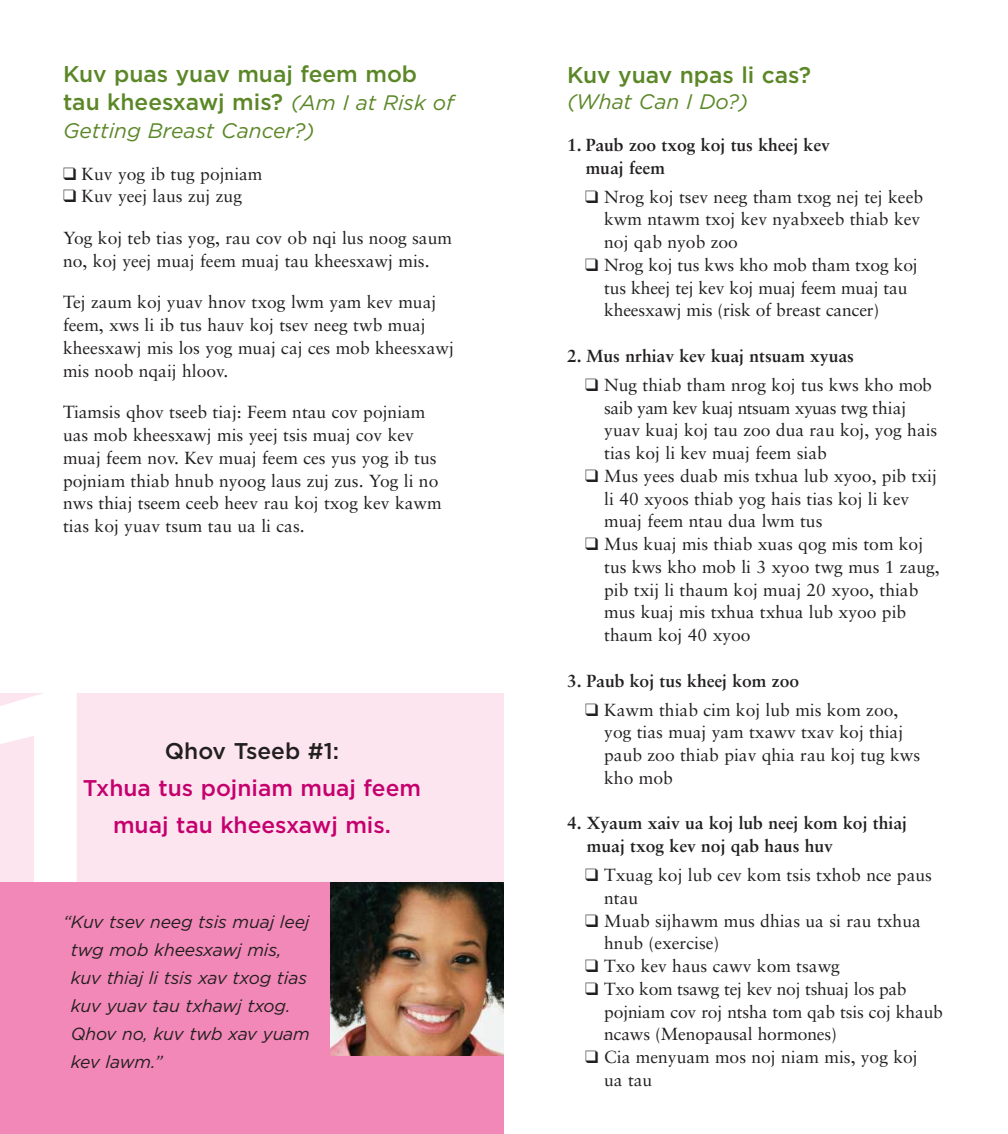
<style>
.page{position:relative;width:1008px;height:1134px;background:#fff}
.page>*{position:absolute;margin:0;border:0;box-sizing:border-box;transform-origin:0 0}
.t1{font:700 280px "Gotham";color:#fff}
.t2{font:500 22.75px/28px "Gotham";color:#5b8727}
.t3{font:500 22.75px/36.8px "Gotham";color:#c5006e;text-align:center}
.t4{font:500 22.75px "Gotham";color:#221f1f}
.t5{font:italic 21px "Gotham";color:#5b8727}
.t6{font:17.5px/22.8px "Sabon";color:#221f1f}
.t7{font:700 17.5px/22.8px "Sabon";color:#221f1f}
.t8{font:italic 17.5px/28px "Gotham";letter-spacing:-.005em;color:#221f1f}
.s1{font-weight:400;font-style:italic;font-size:21px}
</style>
<div class="page">
<div style="left:0;top:693px;width:504px;height:189px;background:#fce5ef"></div>
<div style="left:0;top:882px;width:504px;height:252px;background:#f288b7"></div>
<img style="left:331px;top:882px;width:173px;height:173px">
<h2 class="t2" style="left:63px;top:61px;width:393px">Kuv puas yuav muaj feem mob tau kheesxawj mis? <span class="s1">(Am I at Risk of</span></h2>
<p class="t5" style="left:63px;top:123px;width:253px">Getting Breast Cancer?)</p>
<p class="t6" style="left:63px;top:164px;width:201px">❑ Kuv yog ib tug pojniam</p>
<p class="t6" style="left:63px;top:186px;width:181px">❑ Kuv yeej laus zuj zug</p>
<p class="t6" style="left:63px;top:228px;width:391px">Yog koj teb tias yog, rau cov ob nqi lus noog saum no, koj yeej muaj feem muaj tau kheesxawj mis.</p>
<p class="t6" style="left:63px;top:292px;width:392px">Tej zaum koj yuav hnov txog lwm yam kev muaj feem, xws li ib tus hauv koj tsev neeg twb muaj kheesxawj mis los yog muaj caj ces mob kheesxawj mis noob nqaij hloov.</p>
<p class="t6" style="left:63px;top:402px;width:380px">Tiamsis qhov tseeb tiaj: Feem ntau cov pojniam uas mob kheesxawj mis yeej tsis muaj cov kev muaj feem nov. Kev muaj feem ces yus yog ib tus pojniam thiab hnub nyoog laus zuj zus. Yog li no nws thiaj tseem ceeb heev rau koj txog kev kawm tias koj yuav tsum tau ua li cas.</p>
<h1 class="t1" style="left:-16px;top:629px;width:120px">1</h1>
<h2 class="t4" style="left:165px;top:742px;width:176px">Qhov Tseeb #1:</h2>
<h2 class="t3" style="left:83px;top:771px;width:340px">Txhua tus pojniam muaj feem muaj tau kheesxawj mis.</h2>
<p class="t8" style="left:71px;top:909px;width:241px;text-indent:-8px">“ Kuv tsev neeg tsis muaj leej twg mob kheesxawj mis, kuv thiaj li tsis xav txog tias kuv yuav tau txhawj txog.<br>Qhov no, kuv twb xav yuam kev lawm.”</p>
<h2 class="t2" style="left:567px;top:62px;width:246px">Kuv yuav npas li cas?</h2>
<p class="t5" style="left:567px;top:94px;width:183px">(What Can I Do?)</p>
<p class="t7" style="left:586px;top:135px;width:246px;text-indent:-19px">1. Paub zoo txog koj tus kheej kev muaj feem</p>
<p class="t6" style="left:604px;top:186px;width:320px;text-indent:-19px">❑ Nrog koj tsev neeg tham txog nej tej keeb kwm ntawm txoj kev nyabxeeb thiab kev noj qab nyob zoo</p>
<p class="t6" style="left:604px;top:255px;width:315px;text-indent:-19px">❑ Nrog koj tus kws kho mob tham txog koj tus kheej tej kev koj muaj feem muaj tau kheesxawj mis (risk of breast cancer)</p>
<p class="t7" style="left:567px;top:346px;width:289px">2. Mus nrhiav kev kuaj ntsuam xyuas</p>
<p class="t6" style="left:604px;top:375px;width:335px;text-indent:-19px">❑ Nug thiab tham nrog koj tus kws kho mob saib yam kev kuaj ntsuam xyuas twg thiaj yuav kuaj koj tau zoo dua rau koj, yog hais tias koj li kev muaj feem siab</p>
<p class="t6" style="left:604px;top:466px;width:334px;text-indent:-19px">❑ Mus yees duab mis txhua lub xyoo, pib txij li 40 xyoos thiab yog hais tias koj li kev muaj feem ntau dua lwm tus</p>
<p class="t6" style="left:604px;top:534px;width:337px;text-indent:-19px">❑ Mus kuaj mis thiab xuas qog mis tom koj tus kws kho mob li 3 xyoo twg mus 1 zaug, pib txij li thaum koj muaj 20 xyoo, thiab mus kuaj mis txhua txhua lub xyoo pib thaum koj 40 xyoo</p>
<p class="t7" style="left:567px;top:671px;width:234px">3. Paub koj tus kheej kom zoo</p>
<p class="t6" style="left:604px;top:700px;width:318px;text-indent:-19px">❑ Kawm thiab cim koj lub mis kom zoo, yog tias muaj yam txawv txav koj thiaj paub zoo thiab piav qhia rau koj tug kws kho mob</p>
<p class="t7" style="left:587px;top:813px;width:322px;text-indent:-20px">4. Xyaum xaiv ua koj lub neej kom koj thiaj muaj txog kev noj qab haus huv</p>
<p class="t6" style="left:604px;top:865px;width:329px;text-indent:-19px">❑ Txuag koj lub cev kom tsis txhob nce paus ntau</p>
<p class="t6" style="left:604px;top:911px;width:318px;text-indent:-19px">❑ Muab sijhawm mus dhias ua si rau txhua hnub (exercise)</p>
<p class="t6" style="left:585px;top:956px;width:256px">❑ Txo kev haus cawv kom tsawg</p>
<p class="t6" style="left:604px;top:979px;width:340px;text-indent:-19px">❑ Txo kom tsawg tej kev noj tshuaj los pab pojniam cov roj ntsha tom qab tsis coj khaub ncaws (Menopausal hormones)</p>
<p class="t6" style="left:604px;top:1047px;width:315px;text-indent:-19px">❑ Cia menyuam mos noj niam mis, yog koj ua tau</p>
</div>
